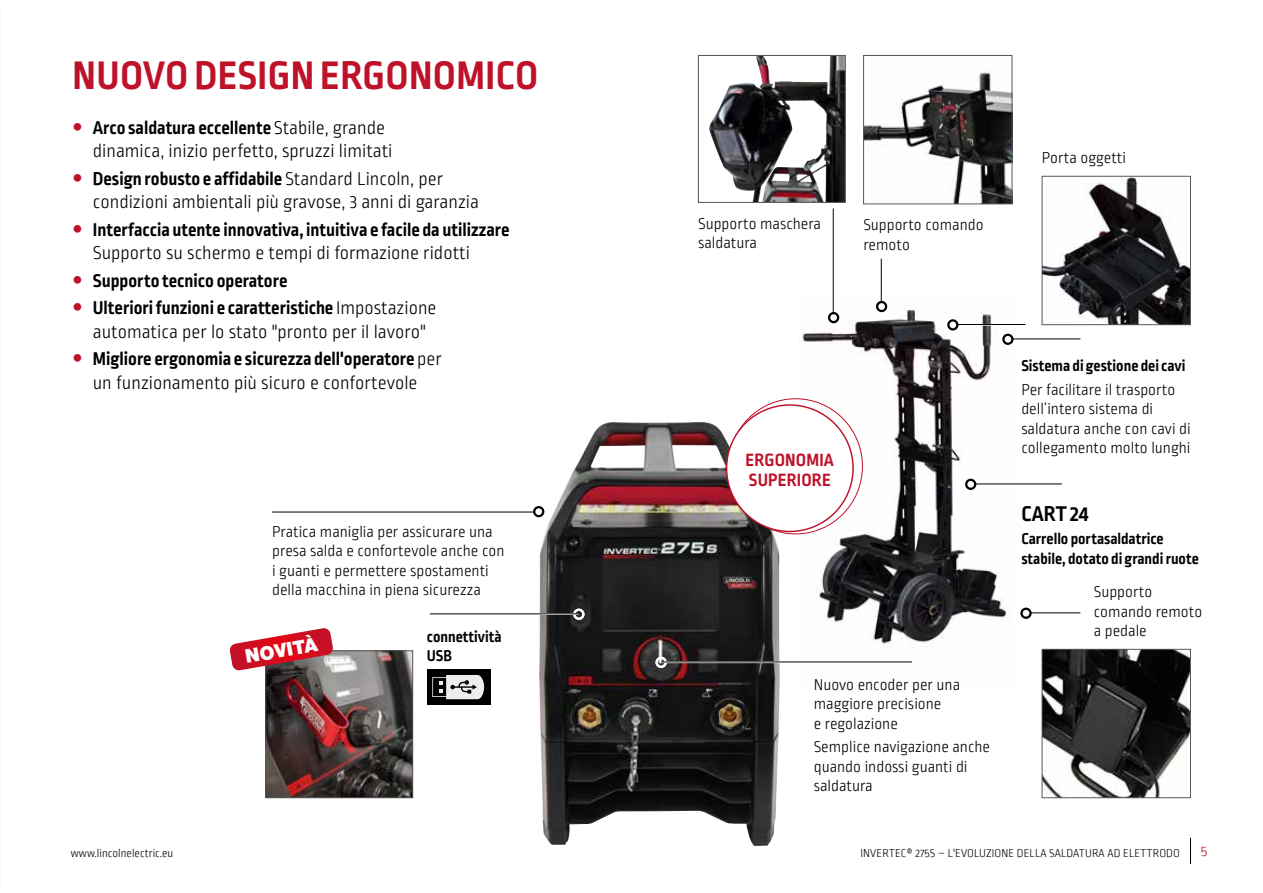
<style>
.page{position:relative;width:1263px;height:893px;background:#fff}
.page>*{position:absolute;margin:0;border:0;box-sizing:border-box;transform-origin:0 0}
.t1{font:700 42px "Ropa Sans Pro";letter-spacing:.01em;color:#bd122a}
.t2{font:700 22.5px "Ropa Sans Pro";color:#000}
.t3{font:300 19.5px/23.4px "Ropa Sans Pro";color:#000}
.t4{font:700 19.5px/27.6px "Ropa Sans Pro";color:#000}
.t5{font:900 19.05px "Helvetica Neue LT Std";color:#fff}
.t6{font:700 18.75px/20.1px "Ropa Sans Pro";letter-spacing:.01em;color:#bd122a}
.t7{font:300 16.5px/19.5px "Ropa Sans Pro";color:#000}
.t8{font:700 16.5px/19.5px "Ropa Sans Pro";color:#000}
.t9{font:300 15px "Ropa Sans PTT";color:#bd122a}
.t10{font:300 12px "Ropa Sans PTT";letter-spacing:.01em;color:#000}
.s1{font-weight:700}
.s2{font-weight:300}
</style>
<div class="page">
<img style="left:799px;top:296px;width:221px;height:366px">
<img style="left:539px;top:422px;width:241px;height:424px">
<div style="left:655px;top:657px;width:12px;height:11px;border:2px solid #fff;border-radius:50%"></div>
<hr style="left:661px;top:662px;width:251px;height:1px;background:#000">
<div style="left:573px;top:609px;width:11px;height:11px;border:2px solid #fff;border-radius:50%"></div>
<hr style="left:430px;top:613px;width:148px;height:2px;background:#fff">
<hr style="left:430px;top:613px;width:148px;height:1px;background:#000">
<div style="left:427px;top:670px;width:64px;height:35px;background:#000"></div>
<svg style="left:432px;top:675px;width:52px;height:24px"></svg>
<img style="left:865px;top:72px;width:145px;height:130px">
<div style="left:863px;top:55px;width:149px;height:149px;border:1px solid #575756"></div>
<img style="left:709px;top:57px;width:134px;height:144px">
<div style="left:698px;top:55px;width:147px;height:148px;border:1px solid #575756"></div>
<img style="left:1044px;top:651px;width:145px;height:145px">
<div style="left:1042px;top:649px;width:149px;height:149px;border:1px solid #575756"></div>
<img style="left:1044px;top:178px;width:145px;height:145px">
<div style="left:1042px;top:176px;width:149px;height:149px;border:1px solid #575756"></div>
<hr style="left:833px;top:208px;width:1px;height:105px;background:#000">
<div style="left:828px;top:312px;width:11px;height:11px;border:2px solid #000;border-radius:50%"></div>
<hr style="left:881px;top:259px;width:1px;height:43px;background:#000">
<div style="left:876px;top:301px;width:11px;height:11px;border:2px solid #000;border-radius:50%"></div>
<hr style="left:957px;top:324px;width:68px;height:2px;background:#fff">
<hr style="left:957px;top:324px;width:68px;height:1px;background:#000">
<div style="left:947px;top:319px;width:11px;height:11px;border:2px solid #000;border-radius:50%"></div>
<hr style="left:272px;top:512px;width:262px;height:1px;background:#000">
<div style="left:533px;top:506px;width:11px;height:11px;border:2px solid #000;border-radius:50%"></div>
<hr style="left:1030px;top:612px;width:50px;height:1px;background:#000">
<div style="left:1020px;top:608px;width:12px;height:11px;border:2px solid #000;border-radius:50%"></div>
<svg style="left:725px;top:398px;width:138px;height:137px"></svg>
<img style="left:268px;top:653px;width:143px;height:143px">
<div style="left:266px;top:651px;width:147px;height:147px;border:1px solid #575756"></div>
<svg style="left:229px;top:628px;width:104px;height:43px"></svg>
<hr style="left:975px;top:484px;width:87px;height:1px;background:#000">
<div style="left:965px;top:479px;width:11px;height:11px;border:2px solid #000;border-radius:50%"></div>
<hr style="left:1012px;top:339px;width:68px;height:1px;background:#000">
<div style="left:1002px;top:334px;width:11px;height:11px;border:2px solid #000;border-radius:50%"></div>
<svg style="left:1190px;top:838px;width:1px;height:26px"></svg>
<h1 class="t1" style="left:72px;top:51px;width:467px">NUOVO DESIGN ERGONOMICO</h1>
<p class="t3" style="left:93px;top:117px;width:301px"><span class="s1">Arco saldatura eccellente</span> Stabile, grande dinamica, inizio perfetto, spruzzi limitati</p>
<p class="t3" style="left:93px;top:168px;width:388px"><span class="s1">Design robusto e affidabile</span> Standard Lincoln, per condizioni ambientali più gravose, 3 anni di garanzia</p>
<p class="t4" style="left:93px;top:217px;width:418px">Interfaccia utente innovativa, intuitiva e facile da utilizzare</p>
<p class="t3" style="left:93px;top:242px;width:379px">Supporto su schermo e tempi di formazione ridotti</p>
<p class="t4" style="left:93px;top:268px;width:345px">Supporto tecnico operatore<br>Ulteriori funzioni e caratteristiche <span class="s2">Impostazione</span></p>
<p class="t3" style="left:93px;top:319px;width:351px;line-height:27.6px">automatica per lo stato "pronto per il lavoro"<br><span class="s1">Migliore ergonomia e sicurezza dell'operatore</span> per</p>
<p class="t3" style="left:93px;top:372px;width:326px">un funzionamento più sicuro e confortevole</p>
<p class="t7" style="left:272px;top:523px;width:234px">Pratica maniglia per assicurare una presa salda e confortevole anche con i guanti e permettere spostamenti della macchina in piena sicurezza</p>
<p class="t5" style="left:243px;top:645px;width:75px;rotate:-10deg">NOVITÀ</p>
<p class="t8" style="left:427px;top:627px;width:76px">connettività<br>USB</p>
<p class="t7" style="left:698px;top:215px;width:124px">Supporto maschera saldatura</p>
<p class="t7" style="left:863px;top:216px;width:122px">Supporto comando remoto</p>
<p class="t7" style="left:1042px;top:149px;width:86px">Porta oggetti</p>
<p class="t6" style="left:746px;top:450px;width:90px">ERGONOMIA<br>SUPERIORE</p>
<p class="t7" style="left:814px;top:676px;width:148px">Nuovo encoder per una maggiore precisione<br>e regolazione</p>
<p class="t7" style="left:814px;top:738px;width:178px">Semplice navigazione anche quando indossi guanti di saldatura</p>
<p class="t8" style="left:1021px;top:357px;width:166px">Sistema di gestione dei cavi</p>
<p class="t7" style="left:1021px;top:381px;width:171px">Per facilitare il trasporto dell’intero sistema di saldatura anche con cavi di collegamento molto lunghi</p>
<h2 class="t2" style="left:1021px;top:501px;width:69px">CART 24</h2>
<p class="t8" style="left:1021px;top:530px;width:179px">Carrello portasaldatrice stabile, dotato di grandi ruote</p>
<p class="t7" style="left:1094px;top:583px;width:110px">Supporto comando remoto a pedale</p>
<p class="t10" style="left:71px;top:847px;width:104px">www.lincolnelectric.eu</p>
<p class="t10" style="left:860px;top:847px;width:321px">INVERTEC® 275S – L'EVOLUZIONE DELLA SALDATURA AD ELETTRODO</p>
<p class="t9" style="left:1201px;top:843px;width:8px">5</p>
</div>
